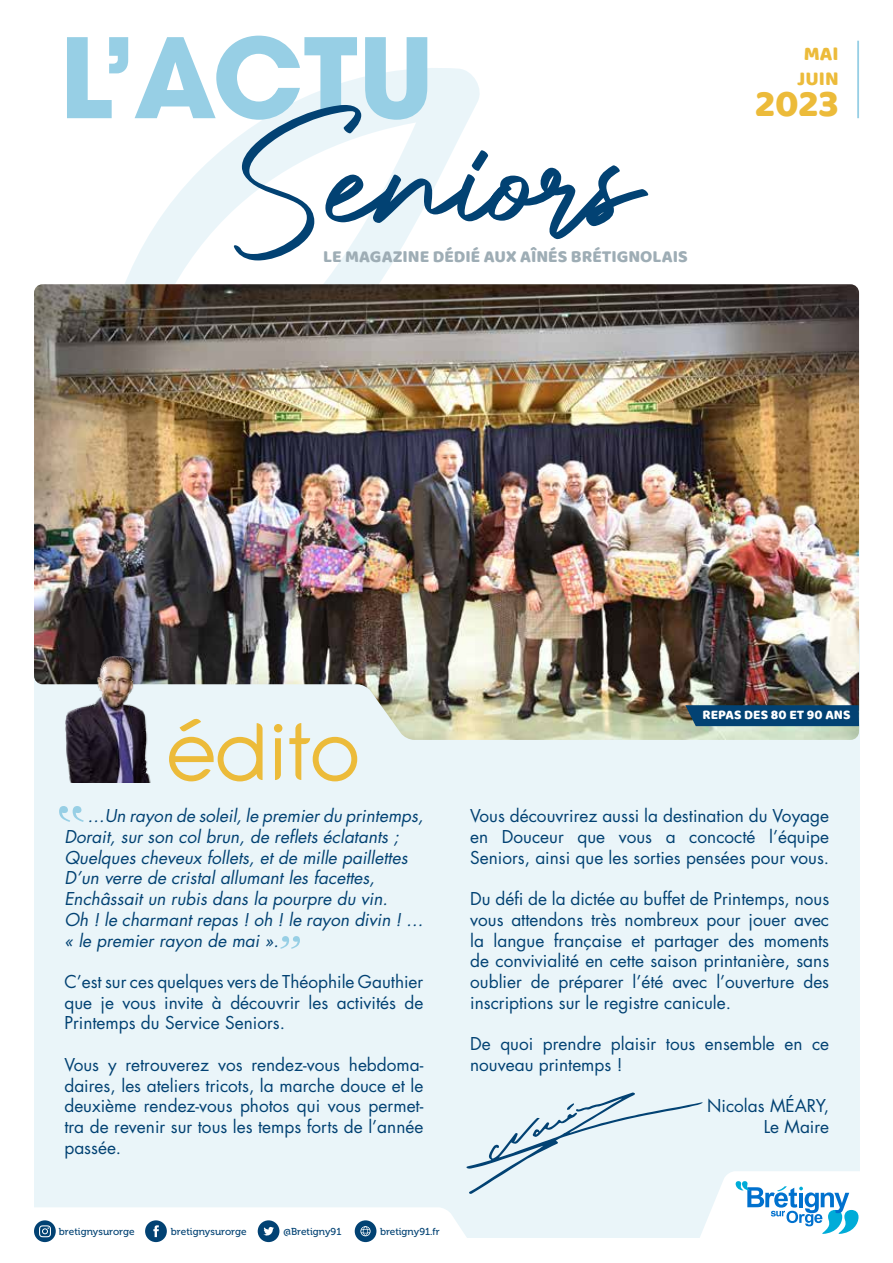
<style>
.page{position:relative;width:893px;height:1263px;background:#fff}
.page>*{position:absolute;margin:0;border:0;box-sizing:border-box;transform-origin:0 0}
.t1{font:39px "Baloo";color:#ecbb3a}
.t2{font:20.1px/24.2px "Baloo";color:#ecbb3a;text-align:center}
.t3{font:17.4px "Baloo";color:#9eadb5}
.t4{font:17.25px/20.7px "Futura Std";color:#024273;text-align:justify}
.t5{font:italic 17.25px/20.7px "Futura Std";color:#024273}
.t6{font:13.5px "Baloo";color:#fff}
.t7{font:10.05px "Museo 500";color:#024273}
</style>
<div class="page">
<div style="left:34px;top:629px;width:825px;height:609px;background:#eaf5f9"></div>
<svg style="left:171px;top:740px;width:186px;height:41px"></svg>
<svg style="left:95px;top:63px;width:385px;height:221px"></svg>
<svg style="left:135px;top:36px;width:292px;height:84px"></svg>
<svg style="left:234px;top:105px;width:414px;height:155px"></svg>
<hr style="left:857px;top:41px;width:2px;height:77px;background:#97cfe5">
<svg style="left:67px;top:37px;width:61px;height:81px"></svg>
<img style="left:34px;top:284px;width:825px;height:456px">
<svg style="left:685px;top:705px;width:174px;height:21px;background:#074472"></svg>
<img style="left:64px;top:655px;width:107px;height:128px">
<svg style="left:34px;top:1092px;width:826px;height:151px"></svg>
<svg style="left:59px;top:806px;width:25px;height:16px"></svg>
<svg style="left:280px;top:936px;width:20px;height:13px"></svg>
<p class="t3" style="left:323px;top:246px;width:366px">LE MAGAZINE DÉDIÉ AUX AÎNÉS BRÉTIGNOLAIS</p>
<p class="t2" style="left:797px;top:41px;width:43px">MAI<br>JUIN</p>
<h1 class="t1" style="left:755px;top:80px;width:85px">2023</h1>
<p class="t6" style="left:703px;top:707px;width:149px">REPAS DES 80 ET 90 ANS</p>
<p class="t5" style="left:64px;top:806px;width:361px;text-indent:23px">…Un rayon de soleil, le premier du printemps, Dorait, sur son col brun, de reflets éclatants ; Quelques cheveux follets, et de mille paillettes D’un verre de cristal allumant les facettes, Enchâssait un rubis dans la pourpre du vin.<br>Oh ! le charmant repas ! oh ! le rayon divin ! … « le premier rayon de mai ».</p>
<p class="t4" style="left:64px;top:971px;width:360px">C’est sur ces quelques vers de Théophile Gauthier que je vous invite à découvrir les activités de Printemps du Service Seniors.</p>
<p class="t4" style="left:64px;top:1054px;width:361px">Vous y retrouverez vos rendez-vous hebdoma&shy;daires, les ateliers tricots, la marche douce et le deuxième rendez-vous photos qui vous permet&shy;tra de revenir sur tous les temps forts de l’année passée.</p>
<p class="t7" style="left:59px;top:1226px;width:77px">bretignysurorge</p>
<p class="t7" style="left:171px;top:1226px;width:77px">bretignysurorge</p>
<p class="t7" style="left:283px;top:1226px;width:60px">@Bretigny91</p>
<p class="t7" style="left:380px;top:1226px;width:61px">bretigny91.fr</p>
<p class="t4" style="left:470px;top:806px;width:360px">Vous découvrirez aussi la destination du Voyage en Douceur que vous a concocté l’équipe Seniors, ainsi que les sorties pensées pour vous.</p>
<p class="t4" style="left:470px;top:889px;width:361px">Du défi de la dictée au buffet de Printemps, nous vous attendons très nombreux pour jouer avec la langue française et partager des moments de convivialité en cette saison printanière, sans oublier de préparer l’été avec l’ouverture des inscriptions sur le registre canicule.</p>
<p class="t4" style="left:470px;top:1033px;width:360px">De quoi prendre plaisir tous ensemble en ce nouveau printemps !</p>
<p class="t4" style="left:707px;top:1096px;width:124px;text-align:right">Nicolas MÉARY,<br>Le Maire</p>
</div>
